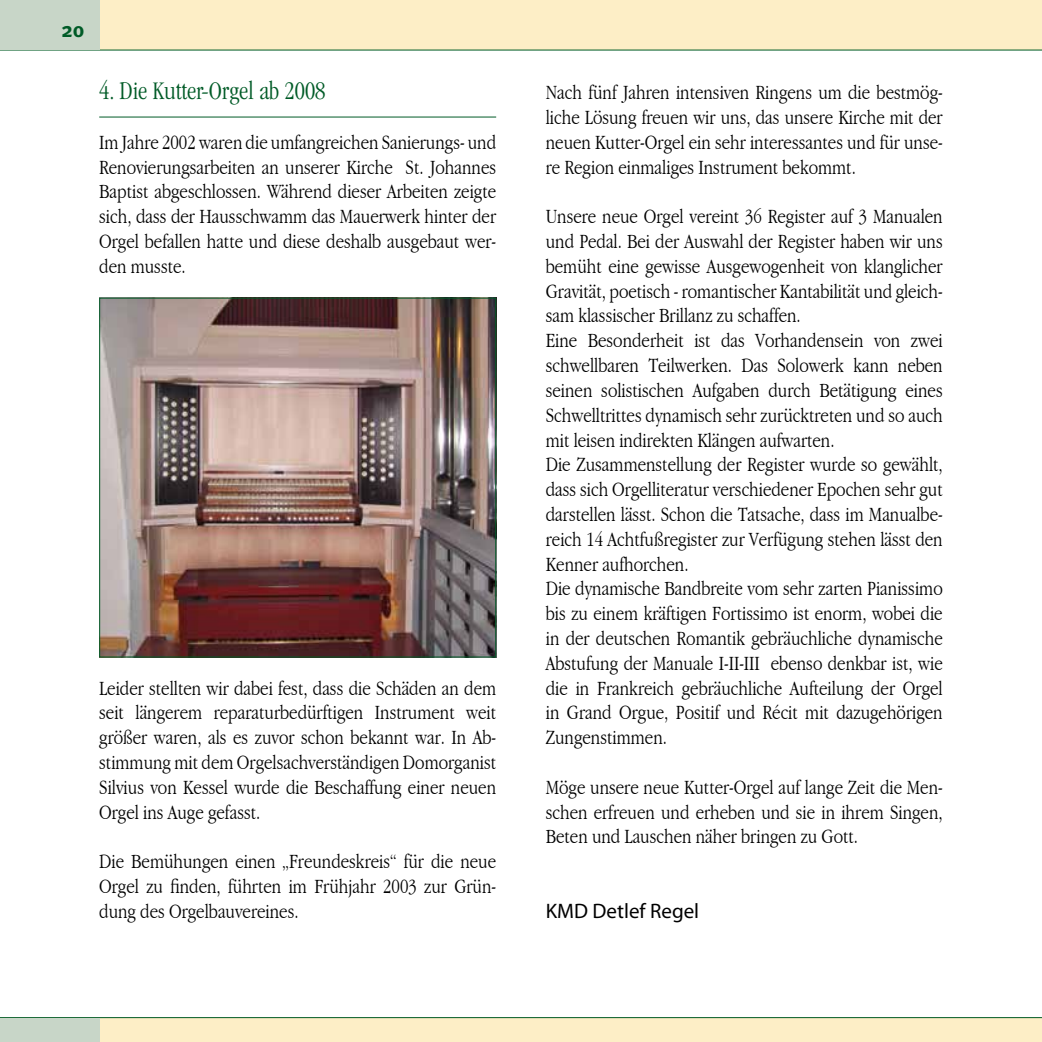
<style>
.page{position:relative;width:1042px;height:1042px;background:#fff}
.page>*{position:absolute;margin:0;border:0;box-sizing:border-box;transform-origin:0 0}
.t1{font:300 condensed 26.25px "Garamond";color:#005b27}
.t2{font:300 condensed 21px/24.8px "Garamond";color:#000;text-align:justify}
.t3{font:21px "Myriad Pro";color:#000}
.t4{font:700 21px "Meta Plus";color:#005b27}
</style>
<div class="page">
<div style="left:0;top:0;width:1042px;height:51px;background:#fdeec6"></div>
<svg style="left:0;top:1017px;width:1042px;height:25px"></svg>
<div style="left:0;top:0;width:99px;height:50px;background:#c8d6c8"></div>
<div style="left:0;top:1018px;width:99px;height:24px;background:#c8d6c8"></div>
<img style="left:101px;top:300px;width:393px;height:355px">
<div style="left:99px;top:298px;width:397px;height:359px;border:1px solid #005b27"></div>
<hr style="left:99px;top:117px;width:397px;height:1px;background:#005b27">
<p class="t4" style="left:61px;top:18px;width:24px">20</p>
<p class="t1" style="left:99px;top:77px;width:228px">4. Die Kutter-Orgel ab 2008</p>
<p class="t2" style="left:99px;top:130px;width:398px">Im Jahre 2002 waren die umfangreichen Sanierungs- und Renovierungsarbeiten an unserer Kirche St. Johannes Baptist abgeschlossen. Während dieser Arbeiten zeigte sich, dass der Hausschwamm das Mauerwerk hinter der Orgel befallen hatte und diese deshalb ausgebaut wer&shy;den musste.</p>
<p class="t2" style="left:99px;top:675px;width:398px">Leider stellten wir dabei fest, dass die Schäden an dem seit längerem reparaturbedürftigen Instrument weit größer waren, als es zuvor schon bekannt war. In Ab&shy;stimmung mit dem Orgelsachverständigen Domorganist Silvius von Kessel wurde die Beschaffung einer neuen Orgel ins Auge gefasst.</p>
<p class="t2" style="left:99px;top:849px;width:398px">Die Bemühungen einen „Freundeskreis“ für die neue Orgel zu finden, führten im Frühjahr 2003 zur Grün&shy;dung des Orgelbauvereines.</p>
<p class="t2" style="left:546px;top:80px;width:398px">Nach fünf Jahren intensiven Ringens um die bestmög&shy;liche Lösung freuen wir uns, das unsere Kirche mit der neuen Kutter-Orgel ein sehr interessantes und für unse&shy;re Region einmaliges Instrument bekommt.</p>
<p class="t2" style="left:546px;top:204px;width:398px;text-align:left">Unsere neue Orgel vereint 36 Register auf 3 Manualen und Pedal. Bei der Auswahl der Register haben wir uns bemüht eine gewisse Ausgewogenheit von klanglicher Gravität, poetisch - romantischer Kantabilität und gleich&shy;sam klassischer Brillanz zu schaffen.<br>Eine Besonderheit ist das Vorhandensein von zwei schwellbaren Teilwerken. Das Solowerk kann neben seinen solistischen Aufgaben durch Betätigung eines Schwelltrittes dynamisch sehr zurücktreten und so auch mit leisen indirekten Klängen aufwarten.<br>Die Zusammenstellung der Register wurde so gewählt, dass sich Orgelliteratur verschiedener Epochen sehr gut darstellen lässt. Schon die Tatsache, dass im Manualbe&shy;reich 14 Achtfußregister zur Verfügung stehen lässt den Kenner aufhorchen.<br>Die dynamische Bandbreite vom sehr zarten Pianissimo bis zu einem kräftigen Fortissimo ist enorm, wobei die in der deutschen Romantik gebräuchliche dynamische Abstufung der Manuale I-II-III ebenso denkbar ist, wie die in Frankreich gebräuchliche Aufteilung der Orgel in Grand Orgue, Positif und Récit mit dazugehörigen Zungenstimmen.</p>
<p class="t2" style="left:546px;top:774px;width:398px">Möge unsere neue Kutter-Orgel auf lange Zeit die Men&shy;schen erfreuen und erheben und sie in ihrem Singen, Beten und Lauschen näher bringen zu Gott.</p>
<p class="t3" style="left:546px;top:898px;width:155px">KMD Detlef Regel</p>
</div>
